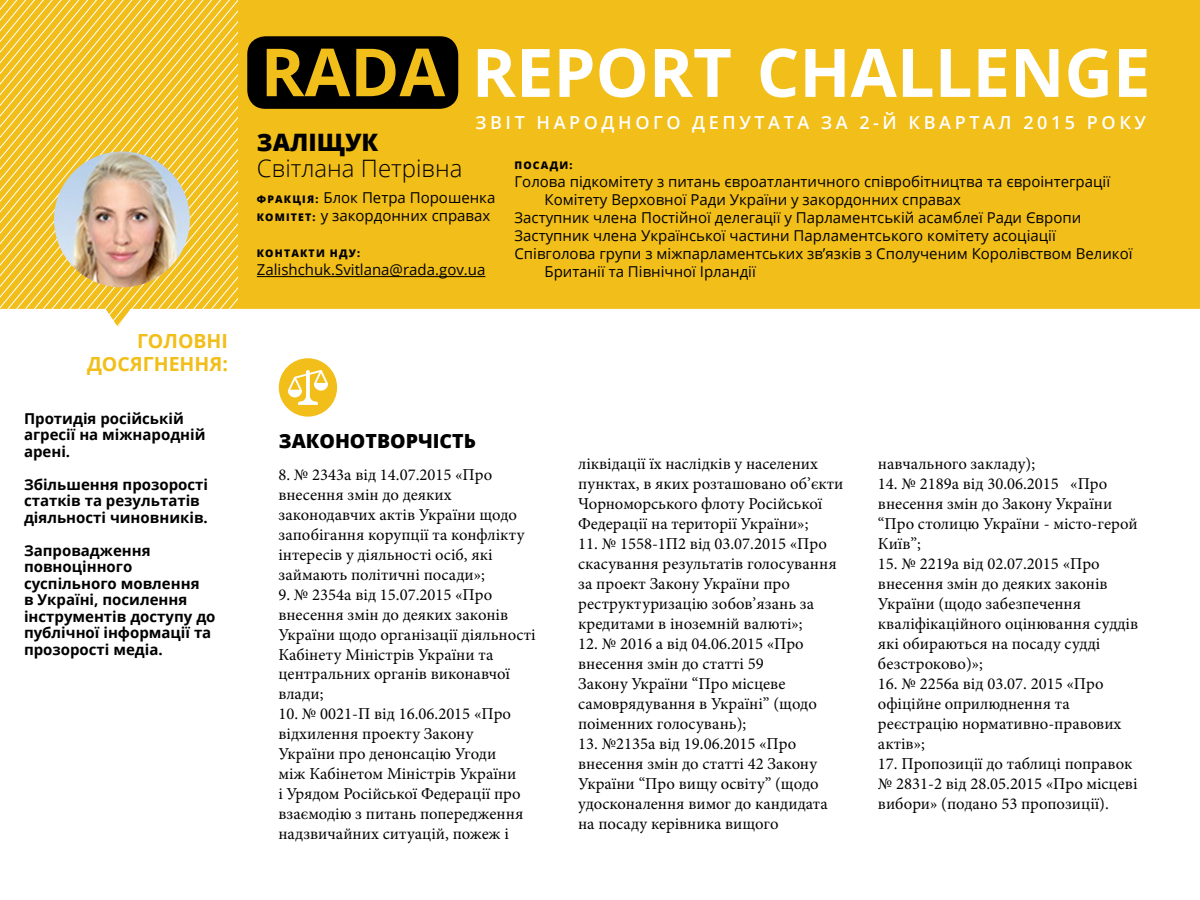
<style>
.page{position:relative;width:1200px;height:900px;background:#fff}
.page>*{position:absolute;margin:0;border:0;box-sizing:border-box;transform-origin:0 0}
.t1{font:700 67.05px "Open Sans";color:#fff}
.t2{font:300 24px "Open Sans";color:#000}
.t3{font:800 24px "Open Sans";color:#000}
.t4{font:700 19.5px/23.4px "Open Sans";color:#f2be1a;text-align:right}
.t5{font:800 19.5px "Open Sans";color:#000}
.t6{font:600 18px "Open Sans";letter-spacing:.2em;color:#fff}
.t7{font:16.65px/20px "Minion Pro";color:#000}
.t8{font:15px/18px "Open Sans";color:#000}
.t9{font:700 15px/16.5px "Open Sans";color:#000}
.t10{font:800 10.5px "Open Sans";letter-spacing:.11em;color:#000}
.s1{font-size:66.3px;color:#f2be1a}
.s2{font-weight:800;font-size:10.5px}
</style>
<div class="page">
<svg style="left:0;top:0;width:239px;height:309px;background:#f3c73b"></svg>
<div style="left:239px;top:0;width:961px;height:358px;background:#f2be1a"></div>
<div style="left:105px;top:309px;width:1095px;height:82px;background:#fff"></div>
<svg style="left:279px;top:358px;width:58px;height:59px"></svg>
<div style="left:247px;top:36px;width:211px;height:73px;background:#000;border-radius:18px"></div>
<img style="left:54px;top:152px;width:136px;height:135px;border-radius:68px">
<hr style="left:257px;top:276px;width:228px;height:1px;background:#000">
<p class="t4" style="left:87px;top:328px;width:142px">ГОЛОВНІ<br>ДОСЯГНЕННЯ:</p>
<p class="t9" style="left:24px;top:410px;width:183px">Протидія російській агресії на міжнародній арені.</p>
<p class="t9" style="left:24px;top:476px;width:186px">Збільшення прозорості статків та результатів діяльності чиновників.</p>
<p class="t9" style="left:24px;top:542px;width:193px">Запровадження повноцінного суспільного мовлення<br>в Україні, посилення інструментів доступу до публічної інформації та прозорості медіа.</p>
<h1 class="t1" style="left:261px;top:25px;width:891px"><span class="s1">RADA</span> REPORT CHALLENGE</h1>
<h2 class="t3" style="left:257px;top:124px;width:123px">ЗАЛІЩУК</h2>
<h2 class="t2" style="left:257px;top:152px;width:207px">Світлана Петрівна</h2>
<p class="t8" style="left:257px;top:189px;width:240px"><span class="s2">ФРАКЦІЯ:</span> Блок Петра Порошенка<br><span class="s2">КОМІТЕТ:</span> у закордонних справах</p>
<p class="t10" style="left:257px;top:246px;width:105px">КОНТАКТИ НДУ:</p>
<p class="t8" style="left:257px;top:261px;width:230px">Zalishchuk.Svitlana@rada.gov.ua</p>
<p class="t6" style="left:476px;top:110px;width:672px">ЗВІТ НАРОДНОГО ДЕПУТАТА ЗА 2-Й КВАРТАЛ 2015 РОКУ</p>
<p class="t10" style="left:514px;top:157px;width:59px">ПОСАДИ:</p>
<p class="t8" style="left:514px;top:172px;width:597px">Голова підкомітету з питань євроатлантичного співробітництва та євроінтеграції</p>
<p class="t8" style="left:544px;top:190px;width:418px">Комітету Верховної Ради України у закордонних справах</p>
<p class="t8" style="left:514px;top:208px;width:568px">Заступник члена Постійної делегації у Парламентській асамблеї Ради Європи</p>
<p class="t8" style="left:514px;top:226px;width:543px">Заступник члена Української частини Парламентського комітету асоціації</p>
<p class="t8" style="left:514px;top:244px;width:620px">Співголова групи з міжпарламентських зв’язків з Сполученим Королівством Великої</p>
<p class="t8" style="left:544px;top:262px;width:213px">Британії та Північної Ірландії</p>
<p class="t5" style="left:279px;top:426px;width:199px">ЗАКОНОТВОРЧІСТЬ</p>
<p class="t7" style="left:278px;top:464px;width:247px">8. № 2343а від 14.07.2015 «Про внесення змін до деяких законодавчих актів України щодо запобігання корупції та конфлікту інтересів у діяльності осіб, які займають політичні посади»;</p>
<p class="t7" style="left:278px;top:584px;width:259px">9. № 2354а від 15.07.2015 «Про внесення змін до деяких законів<br>України щодо організації діяльності<br>Кабінету Міністрів України та центральних органів виконавчої влади;</p>
<p class="t7" style="left:278px;top:704px;width:246px">10. № 0021-П від 16.06.2015 «Про відхилення проекту Закону<br>України про денонсацію Угоди між Кабінетом Міністрів України і Урядом Російської Федерації про взаємодію з питань попередження надзвичайних ситуацій, пожеж і</p>
<p class="t7" style="left:578px;top:454px;width:267px">ліквідації їх наслідків у населених пунктах, в яких розташовано об’єкти Чорноморського флоту Російської Федерації на території України»;</p>
<p class="t7" style="left:578px;top:534px;width:260px">11. № 1558-1П2 від 03.07.2015 «Про скасування результатів голосування за проект Закону України про реструктуризацію зобов’язань за кредитами в іноземній валюті»;</p>
<p class="t7" style="left:578px;top:634px;width:240px">12. № 2016 а від 04.06.2015 «Про внесення змін до статті 59<br>Закону України “Про місцеве самоврядування в Україні” (щодо поіменних голосувань);</p>
<p class="t7" style="left:578px;top:733px;width:251px">13. №2135а від 19.06.2015 «Про внесення змін до статті 42 Закону<br>України “Про вищу освіту” (щодо удосконалення вимог до кандидата на посаду керівника вищого</p>
<p class="t7" style="left:878px;top:454px;width:159px">навчального закладу);</p>
<p class="t7" style="left:878px;top:474px;width:261px">14. № 2189а від 30.06.2015 «Про внесення змін до Закону України “Про столицю України - місто-герой<br>Київ”;</p>
<p class="t7" style="left:878px;top:554px;width:262px">15. № 2219а від 02.07.2015 «Про внесення змін до деяких законів<br>України (щодо забезпечення кваліфікаційного оцінювання суддів які обираються на посаду судді безстроково)»;</p>
<p class="t7" style="left:878px;top:674px;width:245px">16. № 2256а від 03.07. 2015 «Про офіційне оприлюднення та реєстрацію нормативно-правових актів»;</p>
<p class="t7" style="left:878px;top:753px;width:261px">17. Пропозиції до таблиці поправок № 2831-2 від 28.05.2015 «Про місцеві вибори» (подано 53 пропозиції).</p>
</div>
